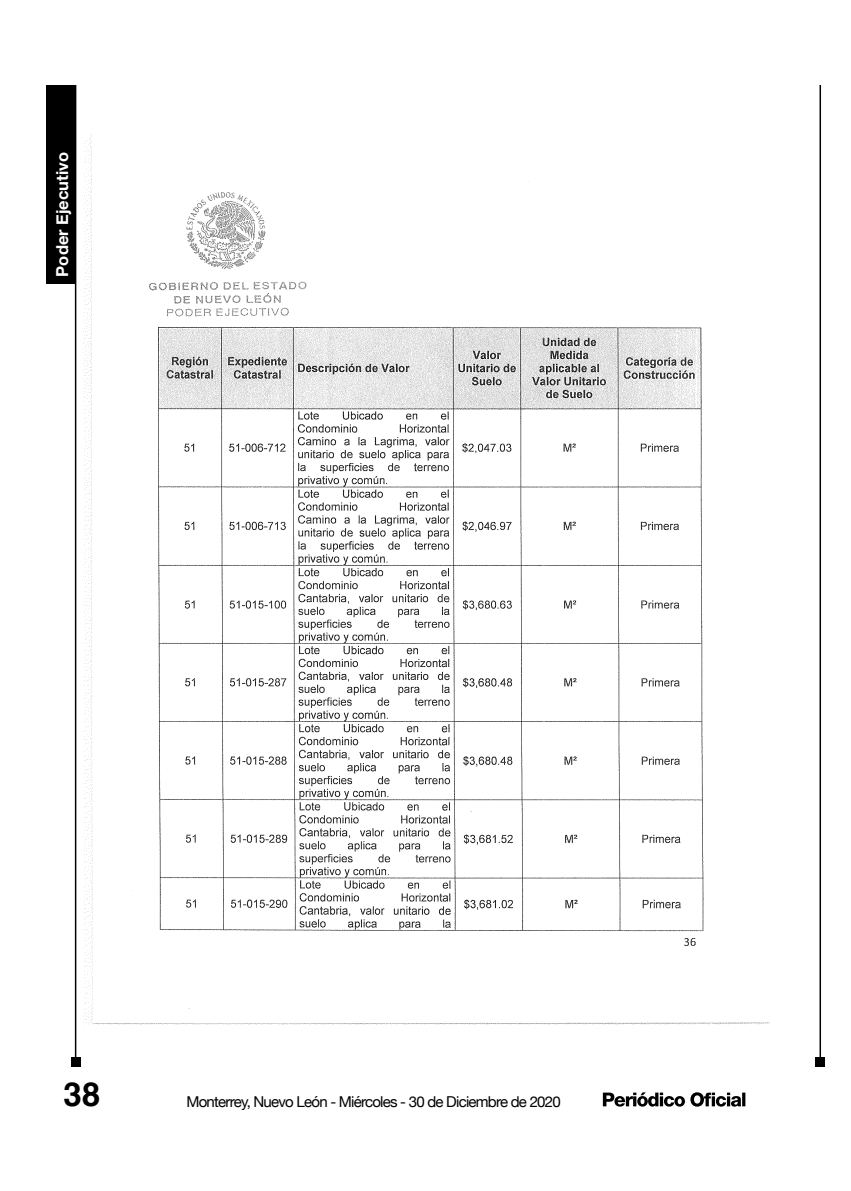
<style>
.page{position:relative;width:851px;height:1191px;background:#fff}
.page>*{position:absolute;margin:0;border:0;box-sizing:border-box;transform-origin:0 0}
.t1{font:700 33px "Helvetica";color:#000}
.t2{font:700 16.5px "Helvetica Neue";color:#fff}
.t3{font:15px "Helvetica Neue";letter-spacing:-.05em;color:#000}
</style>
<div class="page">
<hr style="left:75px;top:85px;width:1px;height:977px;background:#000">
<div style="left:71px;top:1057px;width:9px;height:10px;background:#000"></div>
<hr style="left:819px;top:85px;width:1px;height:977px;background:#000">
<div style="left:814px;top:1057px;width:10px;height:10px;background:#000"></div>
<div style="left:46px;top:85px;width:30px;height:198px;background:#000"></div>
<svg style="left:602px;top:1092px;width:143px;height:14px"></svg>
<img style="left:83px;top:134px;width:686px;height:890px">
<p class="t2" style="left:52px;top:276px;width:126px;rotate:-90deg">Poder Ejecutivo</p>
<h1 class="t1" style="left:63px;top:1074px;width:38px">38</h1>
<p class="t3" style="left:186px;top:1092px;width:376px">Monterrey, Nuevo León - Miércoles - 30 de Diciembre de 2020</p>
</div>
